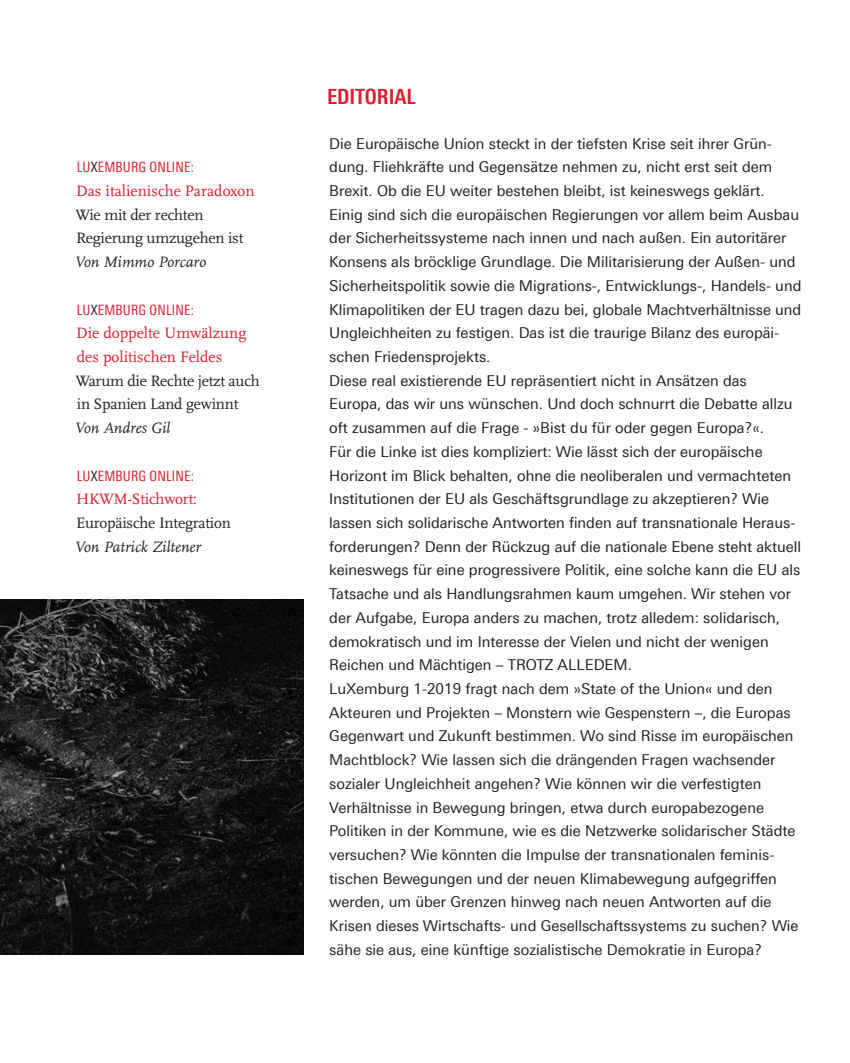
<style>
.page{position:relative;width:850px;height:1063px;background:#fff}
.page>*{position:absolute;margin:0;border:0;box-sizing:border-box;transform-origin:0 0}
.t1{font:700 21px "Linotype Univers 620 Cn";color:#db1e30}
.t2{font:15.75px/23.7px "Scala Pro";letter-spacing:-.015em;color:#231f20}
.t3{font:15.75px/23.7px "Scala Pro";color:#db1e30}
.t4{font:italic 15.75px "Scala Pro";color:#231f20}
.t5{font:15px/23.7px "Linotype Univers 430";color:#231f20}
.t6{font:14.25px "Linotype Univers 420 Cn";letter-spacing:.015em;color:#db1e30}
.s1{color:#231f20}
</style>
<div class="page">
<img style="left:0;top:599px;width:303px;height:355px">
<p class="t6" style="left:77px;top:159px;width:119px">LU<span class="s1">X</span>EMBURG ONLINE:</p>
<p class="t3" style="left:76px;top:178px;width:180px">Das italienische Paradoxon</p>
<p class="t2" style="left:75px;top:202px;width:169px">Wie mit der rechten<br>Regierung umzugehen ist</p>
<p class="t4" style="left:74px;top:252px;width:133px">Von Mimmo Porcaro</p>
<p class="t6" style="left:77px;top:301px;width:119px">LU<span class="s1">X</span>EMBURG ONLINE:</p>
<p class="t3" style="left:76px;top:320px;width:172px">Die doppelte Umwälzung des politischen Feldes</p>
<p class="t2" style="left:75px;top:368px;width:186px">Warum die Rechte jetzt auch in Spanien Land gewinnt</p>
<p class="t4" style="left:74px;top:418px;width:97px">Von Andres Gil</p>
<p class="t6" style="left:77px;top:467px;width:119px">LU<span class="s1">X</span>EMBURG ONLINE:</p>
<p class="t3" style="left:76px;top:486px;width:122px">HKWM-Stichwort:</p>
<p class="t2" style="left:76px;top:510px;width:156px">Europäische Integration</p>
<p class="t4" style="left:74px;top:536px;width:128px">Von Patrick Ziltener</p>
<h1 class="t1" style="left:327px;top:84px;width:90px">EDITORIAL</h1>
<p class="t5" style="left:329px;top:131px;width:474px">Die Europäische Union steckt in der tiefsten Krise seit ihrer Grün&shy;dung. Fliehkräfte und Gegensätze nehmen zu, nicht erst seit dem Brexit. Ob die EU weiter bestehen bleibt, ist keineswegs geklärt.<br>Einig sind sich die europäischen Regierungen vor allem beim Ausbau der Sicherheitssysteme nach innen und nach außen. Ein autoritärer Konsens als bröcklige Grundlage. Die Militarisierung der Außen- und Sicherheitspolitik sowie die Migrations-, Entwicklungs-, Handels- und Klimapolitiken der EU tragen dazu bei, globale Machtverhältnisse und Ungleichheiten zu festigen. Das ist die traurige Bilanz des europäi&shy;schen Friedensprojekts.<br>Diese real existierende EU repräsentiert nicht in Ansätzen das Europa, das wir uns wünschen. Und doch schnurrt die Debatte allzu oft zusammen auf die Frage - »Bist du für oder gegen Europa?«.<br>Für die Linke ist dies kompliziert: Wie lässt sich der europäische Horizont im Blick behalten, ohne die neoliberalen und vermachteten Institutionen der EU als Geschäftsgrundlage zu akzeptieren? Wie lassen sich solidarische Antworten finden auf transnationale Heraus&shy;forderungen? Denn der Rückzug auf die nationale Ebene steht aktuell keineswegs für eine progressivere Politik, eine solche kann die EU als Tatsache und als Handlungsrahmen kaum umgehen. Wir stehen vor der Aufgabe, Europa anders zu machen, trotz alledem: solidarisch, demokratisch und im Interesse der Vielen und nicht der wenigen Reichen und Mächtigen – TROTZ ALLEDEM.<br>LuXemburg 1-2019 fragt nach dem »State of the Union« und den Akteuren und Projekten – Monstern wie Gespenstern –, die Europas Gegenwart und Zukunft bestimmen. Wo sind Risse im europäischen Machtblock? Wie lassen sich die drängenden Fragen wachsender sozialer Ungleichheit angehen? Wie können wir die verfestigten Verhältnisse in Bewegung bringen, etwa durch europabezogene Politiken in der Kommune, wie es die Netzwerke solidarischer Städte versuchen? Wie könnten die Impulse der transnationalen feminis&shy;tischen Bewegungen und der neuen Klimabewegung aufgegriffen werden, um über Grenzen hinweg nach neuen Antworten auf die Krisen dieses Wirtschafts- und Gesellschaftssystems zu suchen? Wie sähe sie aus, eine künftige sozialistische Demokratie in Europa?</p>
</div>
